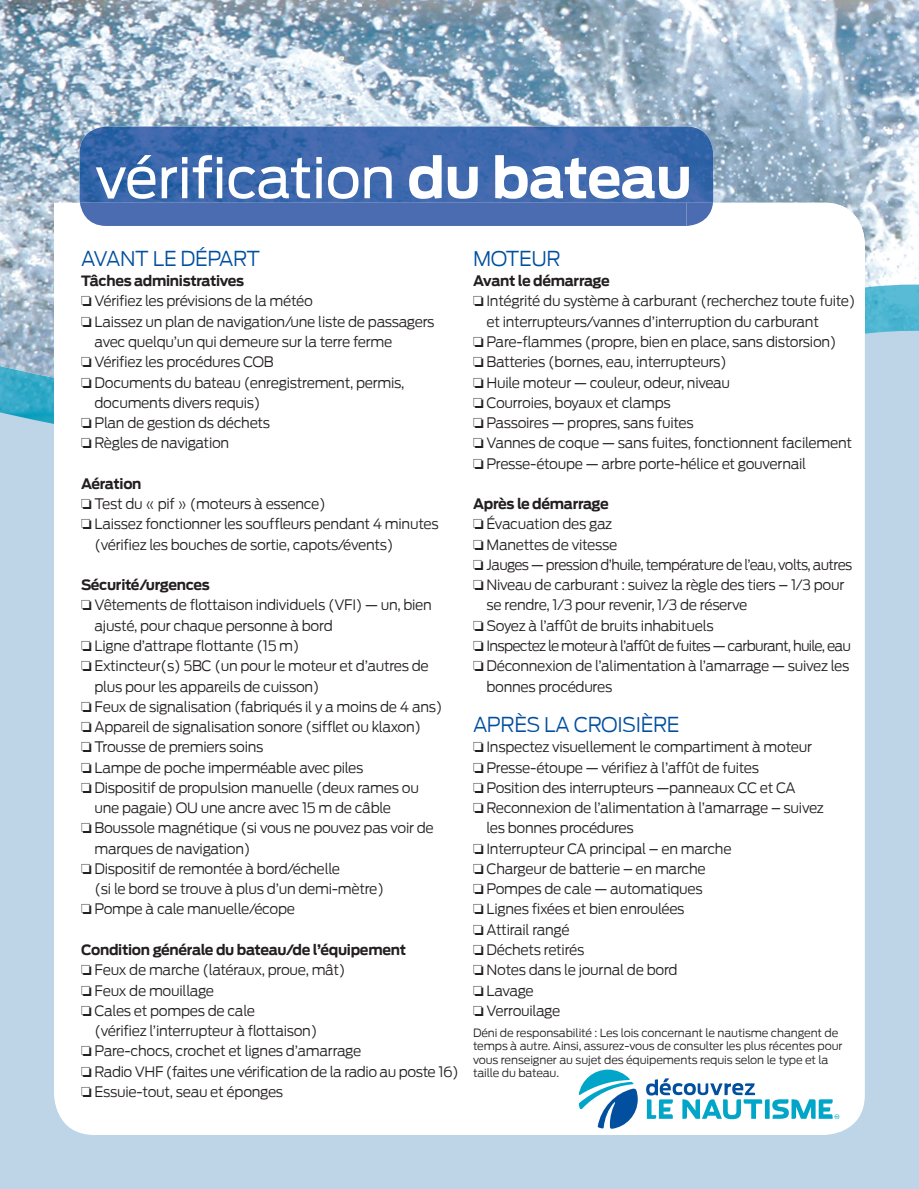
<style>
.page{position:relative;width:919px;height:1189px;background:#fff}
.page>*{position:absolute;margin:0;border:0;box-sizing:border-box;transform-origin:0 0}
.t1{font:55.5px "Antenna";letter-spacing:-.01em;color:#fff}
.t2{font:300 20.25px "Antenna";letter-spacing:-.02em;color:#014f9e}
.t3{font:300 14.25px "Antenna";letter-spacing:-.02em;color:#231f20}
.t4{font:700 14.25px "Antenna";letter-spacing:-.02em;color:#231f20}
.t5{font:300 14.25px "Antenna";letter-spacing:-.045em;color:#231f20;scale:.96 1}
.t6{font:300 14.25px "Antenna";letter-spacing:-.05em;color:#231f20}
.t7{font:300 11.25px/13.5px "Antenna";letter-spacing:-.01em;color:#231f20}
.s1{font-weight:700}
</style>
<div class="page">
<img style="left:0;top:0;width:918px;height:284px">
<img style="left:0;top:284px;width:918px;height:38px">
<div style="left:0;top:322px;width:918px;height:866px;background:#bed5e7"></div>
<div style="left:54px;top:203px;width:810px;height:931px;background:#fff;border-radius:40px"></div>
<div style="left:54px;top:203px;width:632px;height:129px;background:#fff"></div>
<img style="left:79px;top:126px;width:633px;height:77px">
<div style="left:80px;top:203px;width:632px;height:23px;background:#4b6cb0"></div>
<svg style="left:578px;top:1069px;width:59px;height:59px"></svg>
<svg style="left:646px;top:1078px;width:192px;height:40px"></svg>
<h1 class="t1" style="left:95px;top:145px;width:598px">vérification <span class="s1">du bateau</span></h1>
<h2 class="t2" style="left:81px;top:247px;width:180px">AVANT LE DÉPART</h2>
<p class="t4" style="left:81px;top:272px;width:165px">Tâches administratives</p>
<p class="t3" style="left:81px;top:293px;width:233px">❏ Vérifiez les prévisions de la météo</p>
<p class="t3" style="left:81px;top:313px;width:355px">❏ Laissez un plan de navigation/une liste de passagers</p>
<p class="t3" style="left:94px;top:333px;width:299px">avec quelqu’un qui demeure sur la terre ferme</p>
<p class="t3" style="left:81px;top:354px;width:194px">❏ Vérifiez les procédures COB</p>
<p class="t3" style="left:81px;top:374px;width:325px">❏ Documents du bateau (enregistrement, permis,</p>
<p class="t3" style="left:94px;top:394px;width:167px">documents divers requis)</p>
<p class="t3" style="left:81px;top:414px;width:190px">❏ Plan de gestion ds déchets</p>
<p class="t3" style="left:81px;top:435px;width:150px">❏ Règles de navigation</p>
<p class="t4" style="left:81px;top:475px;width:62px">Aération</p>
<p class="t3" style="left:81px;top:495px;width:246px">❏ Test du « pif » (moteurs à essence)</p>
<p class="t3" style="left:81px;top:516px;width:359px">❏ Laissez fonctionner les souffleurs pendant 4 minutes</p>
<p class="t3" style="left:94px;top:536px;width:300px">(vérifiez les bouches de sortie, capots/évents)</p>
<p class="t4" style="left:81px;top:576px;width:130px">Sécurité/urgences</p>
<p class="t3" style="left:81px;top:597px;width:352px">❏ Vêtements de flottaison individuels (VFI) — un, bien</p>
<p class="t3" style="left:94px;top:617px;width:239px">ajusté, pour chaque personne à bord</p>
<p class="t3" style="left:81px;top:637px;width:220px">❏ Ligne d’attrape flottante (15 m)</p>
<p class="t3" style="left:81px;top:657px;width:349px">❏ Extincteur(s) 5BC (un pour le moteur et d’autres de</p>
<p class="t3" style="left:94px;top:678px;width:226px">plus pour les appareils de cuisson)</p>
<p class="t3" style="left:81px;top:698px;width:363px">❏ Feux de signalisation (fabriqués il y a moins de 4 ans)</p>
<p class="t3" style="left:81px;top:718px;width:341px">❏ Appareil de signalisation sonore (sifflet ou klaxon)</p>
<p class="t3" style="left:81px;top:738px;width:184px">❏ Trousse de premiers soins</p>
<p class="t3" style="left:81px;top:759px;width:284px">❏ Lampe de poche imperméable avec piles</p>
<p class="t3" style="left:81px;top:779px;width:339px">❏ Dispositif de propulsion manuelle (deux rames ou</p>
<p class="t3" style="left:94px;top:799px;width:298px">une pagaie) OU une ancre avec 15 m de câble</p>
<p class="t3" style="left:81px;top:819px;width:354px">❏ Boussole magnétique (si vous ne pouvez pas voir de</p>
<p class="t3" style="left:94px;top:840px;width:157px">marques de navigation)</p>
<p class="t3" style="left:81px;top:860px;width:260px">❏ Dispositif de remontée à bord/échelle</p>
<p class="t3" style="left:94px;top:880px;width:291px">(si le bord se trouve à plus d’un demi-mètre)</p>
<p class="t3" style="left:81px;top:900px;width:215px">❏ Pompe à cale manuelle/écope</p>
<p class="t4" style="left:81px;top:940px;width:326px">Condition générale du bateau/de l’équipement</p>
<p class="t3" style="left:81px;top:961px;width:266px">❏ Feux de marche (latéraux, proue, mât)</p>
<p class="t3" style="left:81px;top:981px;width:134px">❏ Feux de mouillage</p>
<p class="t3" style="left:81px;top:1002px;width:175px">❏ Cales et pompes de cale</p>
<p class="t3" style="left:94px;top:1022px;width:224px">(vérifiez l’interrupteur à flottaison)</p>
<p class="t3" style="left:81px;top:1042px;width:282px">❏ Pare-chocs, crochet et lignes d’amarrage</p>
<p class="t3" style="left:81px;top:1062px;width:379px">❏ Radio VHF (faites une vérification de la radio au poste 16)</p>
<p class="t3" style="left:81px;top:1083px;width:204px">❏ Essuie-tout, seau et éponges</p>
<h2 class="t2" style="left:473px;top:247px;width:89px">MOTEUR</h2>
<p class="t4" style="left:473px;top:272px;width:138px">Avant le démarrage</p>
<p class="t3" style="left:473px;top:293px;width:384px">❏ Intégrité du système à carburant (recherchez toute fuite)</p>
<p class="t3" style="left:486px;top:313px;width:334px">et interrupteurs/vannes d’interruption du carburant</p>
<p class="t3" style="left:473px;top:333px;width:365px">❏ Pare-flammes (propre, bien en place, sans distorsion)</p>
<p class="t3" style="left:473px;top:354px;width:255px">❏ Batteries (bornes, eau, interrupteurs)</p>
<p class="t3" style="left:473px;top:374px;width:258px">❏ Huile moteur — couleur, odeur, niveau</p>
<p class="t3" style="left:473px;top:394px;width:199px">❏ Courroies, boyaux et clamps</p>
<p class="t3" style="left:473px;top:414px;width:222px">❏ Passoires — propres, sans fuites</p>
<p class="t3" style="left:473px;top:435px;width:380px">❏ Vannes de coque — sans fuites, fonctionnent facilement</p>
<p class="t3" style="left:473px;top:455px;width:334px">❏ Presse-étoupe — arbre porte-hélice et gouvernail</p>
<p class="t4" style="left:473px;top:495px;width:137px">Après le démarrage</p>
<p class="t3" style="left:473px;top:516px;width:141px">❏ Évacuation des gaz</p>
<p class="t3" style="left:473px;top:536px;width:146px">❏ Manettes de vitesse</p>
<p class="t5" style="left:473px;top:556px;width:396px">❏ Jauges — pression d’huile, température de l’eau, volts, autres</p>
<p class="t3" style="left:473px;top:576px;width:373px">❏ Niveau de carburant : suivez la règle des tiers – 1/3 pour</p>
<p class="t3" style="left:486px;top:597px;width:262px">se rendre, 1/3 pour revenir, 1/3 de réserve</p>
<p class="t3" style="left:473px;top:617px;width:242px">❏ Soyez à l’affût de bruits inhabituels</p>
<p class="t6" style="left:473px;top:637px;width:379px">❏ Inspectez le moteur à l’affût de fuites — carburant, huile, eau</p>
<p class="t3" style="left:473px;top:657px;width:377px">❏ Déconnexion de l’alimentation à l’amarrage — suivez les</p>
<p class="t3" style="left:486px;top:678px;width:127px">bonnes procédures</p>
<h2 class="t2" style="left:473px;top:712px;width:208px">APRÈS LA CROISIÈRE</h2>
<p class="t3" style="left:473px;top:738px;width:340px">❏ Inspectez visuellement le compartiment à moteur</p>
<p class="t3" style="left:473px;top:759px;width:287px">❏ Presse-étoupe — vérifiez à l’affût de fuites</p>
<p class="t3" style="left:473px;top:779px;width:324px">❏ Position des interrupteurs —panneaux CC et CA</p>
<p class="t3" style="left:473px;top:799px;width:352px">❏ Reconnexion de l’alimentation à l’amarrage – suivez</p>
<p class="t3" style="left:486px;top:819px;width:149px">les bonnes procédures</p>
<p class="t3" style="left:473px;top:840px;width:260px">❏ Interrupteur CA principal – en marche</p>
<p class="t3" style="left:473px;top:860px;width:234px">❏ Chargeur de batterie – en marche</p>
<p class="t3" style="left:473px;top:880px;width:231px">❏ Pompes de cale — automatiques</p>
<p class="t3" style="left:473px;top:900px;width:213px">❏ Lignes fixées et bien enroulées</p>
<p class="t3" style="left:473px;top:921px;width:98px">❏ Attirail rangé</p>
<p class="t3" style="left:473px;top:941px;width:113px">❏ Déchets retirés</p>
<p class="t3" style="left:473px;top:961px;width:206px">❏ Notes dans le journal de bord</p>
<p class="t3" style="left:473px;top:981px;width:62px">❏ Lavage</p>
<p class="t3" style="left:473px;top:1002px;width:89px">❏ Verrouilage</p>
<p class="t7" style="left:473px;top:1025px;width:371px">Déni de responsabilité : Les lois concernant le nautisme changent de temps à autre. Ainsi, assurez-vous de consulter les plus récentes pour vous renseigner au sujet des équipements requis selon le type et la taille du bateau.</p>
</div>
